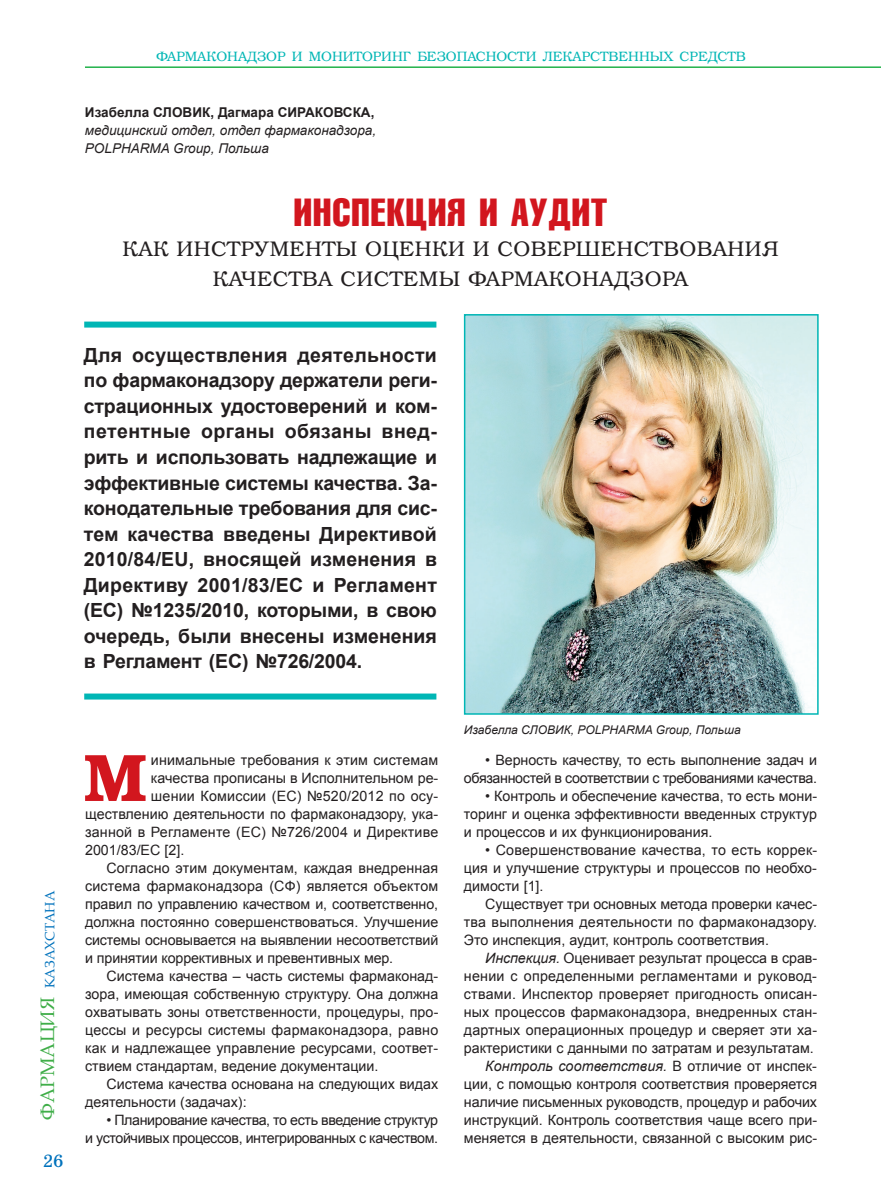
<style>
.page{position:relative;width:881px;height:1204px;background:#fff}
.page>*{position:absolute;margin:0;border:0;box-sizing:border-box;transform-origin:0 0}
.t1{font:700 67.05px "K Bookman";color:#d2161e}
.t2{font:39px "K Compressed";letter-spacing:.01em;color:#d2161e}
.t3{font:21px/30px "K Bookman";letter-spacing:.025em;color:#231f20;text-align:center}
.t4{font:700 19.5px/25.5px "Arial";letter-spacing:-.005em;color:#231f20;text-align:justify}
.t5{font:18px "DS School";color:#0072bc}
.t6{font:14.25px/18px "Arial";color:#231f20;text-align:justify}
.t7{font:14.25px/18px "Arial";letter-spacing:-.025em;color:#231f20;text-align:right}
.t8{font:italic 13.5px/18px "Arial";color:#231f20}
.t9{font:13.5px "K Bookman";color:#00b6b5}
.t10{font:700 13.5px "Arial";color:#231f20}
.t11{font:13.5px "Book Antiqua";color:#0072bc}
.t12{font:italic 12px "Arial";color:#231f20}
.s1{font-size:19.5px;color:#40ae49}
.s2{font-style:italic}
</style>
<div class="page">
<hr style="left:85px;top:66px;width:795px;height:2px;background:#23b24b">
<img style="left:466px;top:317px;width:349px;height:394px">
<div style="left:463px;top:314px;width:355px;height:400px;border:2px solid #00b6b5"></div>
<div style="left:84px;top:321px;width:352px;height:6px;background:#00b6b5"></div>
<div style="left:84px;top:693px;width:352px;height:6px;background:#00b6b5"></div>
<p class="t9" style="left:156px;top:48px;width:591px">Фармаконадзор и мониторинг безопасности лекарственных средств</p>
<p class="t10" style="left:85px;top:103px;width:291px">Изабелла СЛОВ ИК, Дагмара СИРАКОВСКА,</p>
<p class="t8" style="left:85px;top:121px;width:292px">медицинский отдел, отдел фармаконадзора,<br>POLPHARMA Group, Польша</p>
<h2 class="t2" style="left:293px;top:189px;width:314px">ИНСПЕКЦИЯ И АУДИТ</h2>
<h3 class="t3" style="left:122px;top:235px;width:657px">КАК ИНСТРУМЕНТЫ ОЦЕНКИ И СОВЕРШЕНСТВОВАНИЯ<br>КАЧЕСТВА СИСТЕМЫ ФАРМАКОНАДЗОРА</h3>
<p class="t4" style="left:84px;top:343px;width:354px">Для осуществления деятельности по фармаконадзору держатели реги&shy;страционных удостоверений и ком&shy;петентные органы обязаны внед&shy;рить и использовать надлежащие и эффективные системы качества. За&shy;конодательные требования для сис&shy;тем качества введены Директивой 2010/84/EU, вносящей изменения в Директиву 2001/83/EC и Регламент (ЕС) №1235/2010, которыми, в свою очередь, были внесены изменения в Регламент (EC) №726/2004.</p>
<p class="t11" style="left:40px;top:1119px;width:230px;rotate:-90deg"><span class="s1">ФАРМАЦИЯ</span> КАЗАХСТАНА</p>
<p class="t5" style="left:43px;top:1151px;width:22px">26</p>
<h1 class="t1" style="left:84px;top:738px;width:65px">М</h1>
<p class="t6" style="left:151px;top:751px;width:289px">инимальные требования к этим системам</p>
<p class="t6" style="left:151px;top:769px;width:289px">качества прописаны в Исполнительном ре-</p>
<p class="t6" style="left:151px;top:787px;width:289px">шении Комиссии (ЕС) №520/2012 по осу-</p>
<p class="t6" style="left:85px;top:805px;width:354px">ществлению деятельности по фармаконадзору, ука-</p>
<p class="t6" style="left:85px;top:823px;width:354px">занной в Регламенте (ЕС) №726/2004 и Директиве</p>
<p class="t6" style="left:85px;top:841px;width:101px">2001/83/EC [2].</p>
<p class="t6" style="left:106px;top:859px;width:333px">Согласно этим документам, каждая внедренная</p>
<p class="t6" style="left:85px;top:877px;width:354px">система фармаконадзора (СФ) является объектом</p>
<p class="t6" style="left:85px;top:895px;width:354px">правил по управлению качеством и, соответственно,</p>
<p class="t6" style="left:85px;top:913px;width:354px">должна постоянно совершенствоваться. Улучшение</p>
<p class="t6" style="left:85px;top:931px;width:354px">системы основывается на выявлении несоответствий</p>
<p class="t6" style="left:85px;top:949px;width:309px">и принятии коррективных и превентивных мер.</p>
<p class="t6" style="left:106px;top:967px;width:333px">Система качества – часть системы фармаконад-</p>
<p class="t6" style="left:85px;top:985px;width:354px">зора, имеющая собственную структуру. Она должна</p>
<p class="t6" style="left:85px;top:1003px;width:354px">охватывать зоны ответственности, процедуры, про-</p>
<p class="t6" style="left:85px;top:1021px;width:354px">цессы и ресурсы системы фармаконадзора, равно</p>
<p class="t6" style="left:85px;top:1039px;width:354px">как и надлежащее управление ресурсами, соответ-</p>
<p class="t6" style="left:85px;top:1057px;width:295px">ствием стандартам, ведение документации.</p>
<p class="t6" style="left:106px;top:1075px;width:333px">Система качества основана на следующих видах</p>
<p class="t6" style="left:85px;top:1093px;width:163px">деятельности (задачах):</p>
<p class="t7" style="left:85px;top:1111px;width:354px">• Планирование качества, то есть введение структур<br>и устойчивых процессов, интегрированных с качеством.</p>
<p class="t12" style="left:463px;top:721px;width:278px">Изабелла СЛОВИК, POLPHARMA Group, Польша</p>
<p class="t7" style="left:463px;top:751px;width:354px">• Верность качеству, то есть выполнение задач и обязанностей в соответствии с требованиями качества.</p>
<p class="t6" style="left:463px;top:787px;width:354px;text-indent:21px">• Контроль и обеспечение качества, то есть мони&shy;торинг и оценка эффективности введенных структур и процессов и их функционирования.</p>
<p class="t6" style="left:463px;top:841px;width:354px;text-indent:21px">• Совершенствование качества, то есть коррек&shy;ция и улучшение структуры и процессов по необхо&shy;димости [1].</p>
<p class="t6" style="left:463px;top:895px;width:354px;text-indent:21px">Существует три основных метода проверки качес&shy;тва выполнения деятельности по фармаконадзору.<br>Это инспекция, аудит, контроль соответствия.</p>
<p class="t6" style="left:463px;top:949px;width:354px;text-align:right"><span class="s2">Инспекция.</span> Оценивает результат процесса в срав&shy;нении с определенными регламентами и руковод&shy;ствами. Инспектор проверяет пригодность описан&shy;ных процессов фармаконадзора, внедренных стан&shy;дартных операционных процедур и сверяет эти ха&shy;рактеристики с данными по затратам и результатам.<br><span class="s2">Контроль соответствия.</span> В отличие от инспек&shy;ции, с помощью контроля соответствия проверяется наличие письменных руководств, процедур и рабочих инструкций. Контроль соответствия чаще всего при&shy;меняется в деятельности, связанной с высоким рис-</p>
</div>
